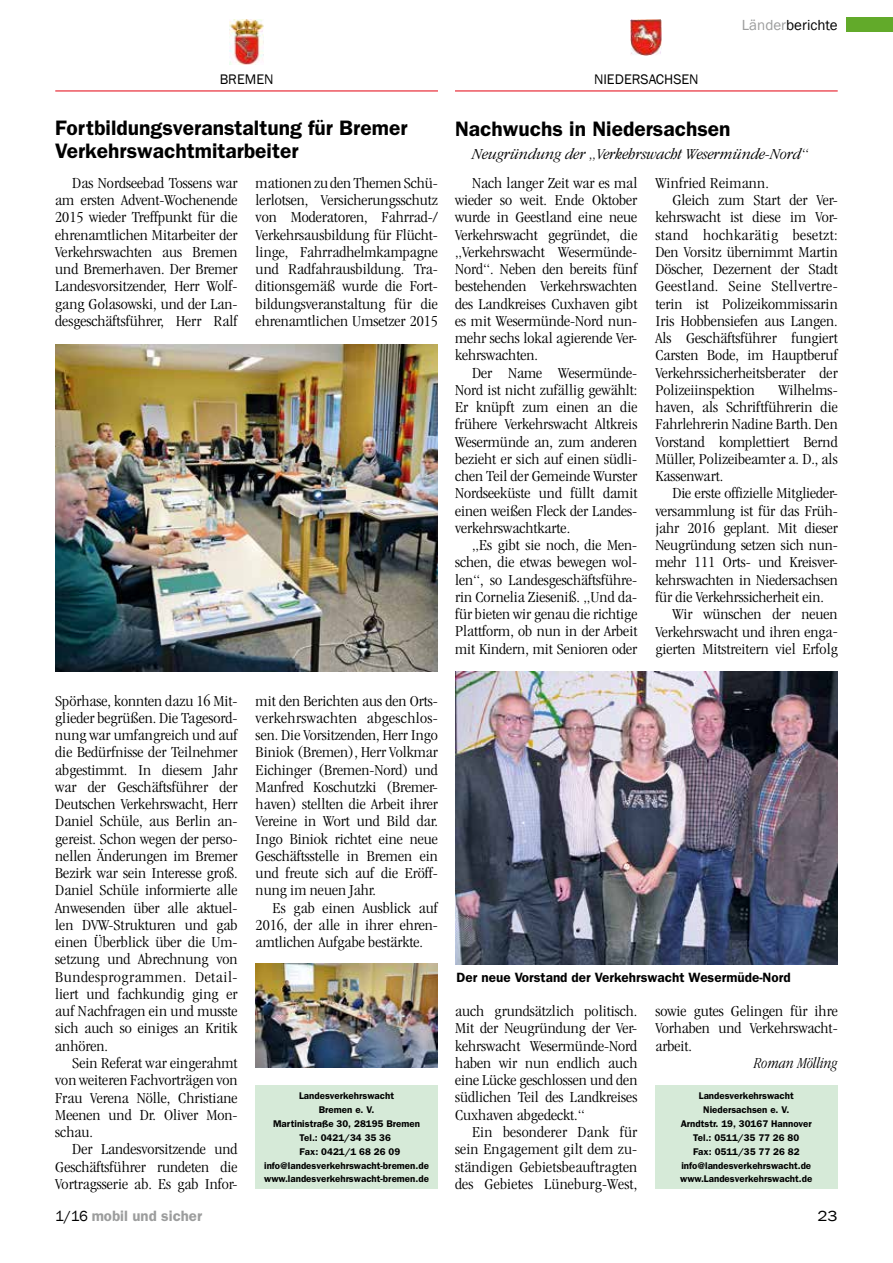
<style>
.page{position:relative;width:893px;height:1263px;background:#fff}
.page>*{position:absolute;margin:0;border:0;box-sizing:border-box;transform-origin:0 0}
.t1{font:600 21px/22.5px "Franklin Gothic";color:#000}
.t2{font:300 condensed 15.75px/17.2px "Garamond";color:#000;text-align:justify;scale:1.15 1}
.t3{font:italic 300 condensed 15.75px "Garamond";color:#000;scale:1.15 1}
.t4{font:300 condensed 15.75px "Garamond";letter-spacing:.02em;color:#000;scale:1.15 1}
.t5{font:300 condensed 15.75px "Garamond";letter-spacing:.025em;color:#000;scale:1.15 1}
.t6{font:italic 300 condensed 15.75px "Garamond";color:#000}
.t7{font:600 15px "Franklin Gothic";color:#9c9d9d}
.t8{font:15px "Franklin Gothic";color:#000}
.t9{font:15px "Franklin Gothic";color:#000;scale:1.15 1}
.t10{font:14.25px "Franklin Gothic";color:#000}
.t11{font:600 13.5px "Franklin Gothic";color:#000}
.t12{font:600 9.75px/13.8px "Franklin Gothic";color:#000;text-align:center}
.s1{color:#9c9d9d}
.s2{font-weight:400;color:#000}
</style>
<div class="page">
<div style="left:846px;top:17px;width:47px;height:15px;background:#62aa2a"></div>
<hr style="left:55px;top:91px;width:383px;height:1px;background:#e3000f">
<img style="left:230px;top:20px;width:33px;height:45px">
<div style="left:255px;top:1085px;width:183px;height:104px;background:#d6ead8"></div>
<hr style="left:455px;top:91px;width:383px;height:1px;background:#e3000f">
<img style="left:631px;top:20px;width:31px;height:35px">
<div style="left:655px;top:1085px;width:183px;height:104px;background:#d6ead8"></div>
<img style="left:55px;top:344px;width:383px;height:327px">
<img style="left:455px;top:672px;width:383px;height:292px">
<img style="left:256px;top:963px;width:182px;height:104px">
<p class="t8" style="left:742px;top:16px;width:97px"><span class="s1">Länder</span>berichte</p>
<p class="t10" style="left:220px;top:71px;width:55px">BREMEN</p>
<h1 class="t1" style="left:55px;top:116px;width:354px">Fortbildungsveranstaltung für Bremer<br>Verkehrswachtmitarbeiter</h1>
<p class="t2" style="left:55px;top:174px;width:160px;text-indent:17px">Das Nordseebad Tossens war am ersten Advent-Wochenende 2015 wieder Treffpunkt für die ehrenamtlichen Mitarbeiter der Verkehrswachten aus Bremen und Bremerhaven. Der Bremer Landesvorsitzender, Herr Wolf&shy;gang Golasowski, und der Lan&shy;desgeschäftsführer, Herr Ralf</p>
<p class="t2" style="left:256px;top:174px;width:160px">mationen zu den Themen Schü&shy;lerlotsen, Versicherungsschutz von Moderatoren, Fahrrad-/ Verkehrsausbildung für Flücht&shy;linge, Fahrradhelmkampagne und Radfahrausbildung. Tra&shy;ditionsgemäß wurde die Fort&shy;bildungsveranstaltung für die ehrenamtlichen Umsetzer 2015</p>
<p class="t2" style="left:55px;top:692px;width:160px">Spörhase, konnten dazu 16 Mit&shy;glieder begrüßen. Die Tagesord&shy;nung war umfangreich und auf die Bedürfnisse der Teilnehmer abgestimmt. In diesem Jahr war der Geschäftsführer der Deutschen Verkehrswacht, Herr Daniel Schüle, aus Berlin an&shy;gereist. Schon wegen der perso&shy;nellen Änderungen im Bremer Bezirk war sein Interesse groß.<br>Daniel Schüle informierte alle Anwesenden über alle aktuel&shy;len DVW-Strukturen und gab einen Überblick über die Um&shy;setzung und Abrechnung von Bundesprogrammen. Detail&shy;liert und fachkundig ging er auf Nachfragen ein und musste sich auch so einiges an Kritik anhören.</p>
<p class="t2" style="left:55px;top:1054px;width:160px;text-indent:17px">Sein Referat war eingerahmt von weiteren Fachvorträgen von Frau Verena Nölle, Christiane Meenen und Dr. Oliver Mon&shy;schau.</p>
<p class="t2" style="left:55px;top:1141px;width:160px;text-indent:17px">Der Landesvorsitzende und Geschäftsführer rundeten die Vortragsserie ab. Es gab Infor-</p>
<p class="t2" style="left:256px;top:692px;width:160px">mit den Berichten aus den Orts&shy;verkehrswachten abgeschlos&shy;sen. Die Vorsitzenden, Herr Ingo Biniok (Bremen), Herr Volkmar Eichinger (Bremen-Nord) und Manfred Koschutzki (Bremer&shy;haven) stellten die Arbeit ihrer Vereine in Wort und Bild dar.<br>Ingo Biniok richtet eine neue Geschäftsstelle in Bremen ein und freute sich auf die Eröff&shy;nung im neuen Jahr.</p>
<p class="t2" style="left:256px;top:899px;width:160px;text-indent:17px">Es gab einen Ausblick auf 2016, der alle in ihrer ehren&shy;amtlichen Aufgabe bestärkte.</p>
<p class="t12" style="left:299px;top:1089px;width:96px">Landesverkehrswacht</p>
<p class="t12" style="left:319px;top:1103px;width:57px">Bremen e. V.</p>
<p class="t12" style="left:273px;top:1116px;width:148px">Martinistraße 30, 28195 Bremen</p>
<p class="t12" style="left:300px;top:1130px;width:93px">Tel.: 0421/34 35 36</p>
<p class="t12" style="left:300px;top:1144px;width:102px">Fax: 0421/1 68 26 09</p>
<p class="t12" style="left:264px;top:1158px;width:166px">info@landesverkehrswacht-bremen.de</p>
<p class="t12" style="left:264px;top:1172px;width:166px">www.landesverkehrswacht-bremen.de</p>
<p class="t10" style="left:594px;top:71px;width:106px">NIEDERSACHSEN</p>
<h1 class="t1" style="left:455px;top:117px;width:277px">Nachwuchs in Niedersachsen</h1>
<p class="t3" style="left:472px;top:146px;width:294px">Neugründung der „Verkehrswacht Wesermünde-Nord“</p>
<p class="t2" style="left:455px;top:174px;width:160px;text-indent:17px">Nach langer Zeit war es mal wieder so weit. Ende Oktober wurde in Geestland eine neue Verkehrswacht gegründet, die „Verkehrswacht Wesermünde-Nord“. Neben den bereits fünf bestehenden Verkehrswachten des Landkreises Cuxhaven gibt es mit Wesermünde-Nord nun&shy;mehr sechs lokal agierende Ver&shy;kehrswachten.</p>
<p class="t2" style="left:455px;top:364px;width:160px;text-indent:17px">Der Name Wesermünde-Nord ist nicht zufällig gewählt:<br>Er knüpft zum einen an die frühere Verkehrswacht Altkreis Wesermünde an, zum anderen bezieht er sich auf einen südli&shy;chen Teil der Gemeinde Wurster Nordseeküste und füllt damit einen weißen Fleck der Landes&shy;verkehrswachtkarte.</p>
<p class="t2" style="left:455px;top:537px;width:160px;text-indent:17px">„Es gibt sie noch, die Men&shy;schen, die etwas bewegen wol&shy;len“, so Landesgeschäftsführe&shy;rin Cornelia Zieseniß. „Und da&shy;für bieten wir genau die richtige Plattform, ob nun in der Arbeit mit Kindern, mit Senioren oder</p>
<p class="t2" style="left:655px;top:174px;width:100px">Winfried Reimann.</p>
<p class="t2" style="left:672px;top:191px;width:145px">Gleich zum Start der Ver-</p>
<p class="t2" style="left:655px;top:209px;width:160px">kehrswacht ist diese im Vor-</p>
<p class="t5" style="left:655px;top:226px;width:160px">stand hochkarätig besetzt:</p>
<p class="t2" style="left:655px;top:243px;width:160px">Den Vorsitz übernimmt Martin</p>
<p class="t2" style="left:655px;top:260px;width:160px">Döscher, Dezernent der Stadt</p>
<p class="t4" style="left:655px;top:278px;width:160px">Geestland. Seine Stellvertre-</p>
<p class="t2" style="left:655px;top:295px;width:160px">terin ist Polizeikommissarin</p>
<p class="t2" style="left:655px;top:312px;width:160px">Iris Hobbensiefen aus Langen.</p>
<p class="t2" style="left:655px;top:330px;width:160px">Als Geschäftsführer fungiert</p>
<p class="t2" style="left:655px;top:347px;width:160px">Carsten Bode, im Hauptberuf</p>
<p class="t2" style="left:655px;top:364px;width:160px">Verkehrssicherheitsberater der</p>
<p class="t2" style="left:655px;top:381px;width:88px">Polizeiinspektion</p>
<p class="t2" style="left:655px;top:381px;width:160px;text-indent:123px">Wilhelms&shy;haven, als Schriftführerin die Fahrlehrerin Nadine Barth. Den Vorstand komplettiert Bernd Müller, Polizeibeamter a. D., als Kassenwart.</p>
<p class="t2" style="left:672px;top:485px;width:145px">Die erste offizielle Mitglieder-</p>
<p class="t2" style="left:655px;top:502px;width:160px">versammlung ist für das Früh-</p>
<p class="t2" style="left:655px;top:519px;width:160px">jahr 2016 geplant. Mit dieser</p>
<p class="t2" style="left:655px;top:537px;width:160px">Neugründung setzen sich nun-</p>
<p class="t2" style="left:655px;top:554px;width:160px">mehr 111 Orts- und Kreisver-</p>
<p class="t2" style="left:655px;top:571px;width:160px">kehrswachten in Niedersachsen</p>
<p class="t2" style="left:655px;top:588px;width:148px">für die Verkehrssicherheit ein.</p>
<p class="t2" style="left:672px;top:606px;width:145px">Wir wünschen der neuen</p>
<p class="t2" style="left:655px;top:623px;width:160px">Verkehrswacht und ihren enga-</p>
<p class="t2" style="left:655px;top:640px;width:160px">gierten Mitstreitern viel Erfolg</p>
<p class="t11" style="left:457px;top:969px;width:336px">Der neue Vorstand der Verkehrswacht Wesermüde-Nord</p>
<p class="t2" style="left:455px;top:1003px;width:160px">auch grundsätzlich politisch.<br>Mit der Neugründung der Ver&shy;kehrswacht Wesermünde-Nord haben wir nun endlich auch eine Lücke geschlossen und den südlichen Teil des Landkreises Cuxhaven abgedeckt.“</p>
<p class="t2" style="left:455px;top:1123px;width:160px;text-indent:17px">Ein besonderer Dank für sein Engagement gilt dem zu&shy;ständigen Gebietsbeauftragten des Gebietes Lüneburg-West,</p>
<p class="t2" style="left:655px;top:1003px;width:160px">sowie gutes Gelingen für ihre Vorhaben und Verkehrswacht&shy;arbeit.</p>
<p class="t6" style="left:754px;top:1054px;width:85px">Roman Mölling</p>
<p class="t12" style="left:680px;top:1089px;width:134px">Landesverkehrswacht<br>Niedersachsen e. V.<br>Arndtstr. 19, 30167 Hannover<br>Tel.: 0511/35 77 26 80<br>Fax: 0511/35 77 26 82 info@landesverkehrswacht.de www.Landesverkehrswacht.de</p>
<p class="t7" style="left:55px;top:1207px;width:148px"><span class="s2">1/16</span> mobil und sicher</p>
<p class="t9" style="left:817px;top:1207px;width:19px">23</p>
</div>
